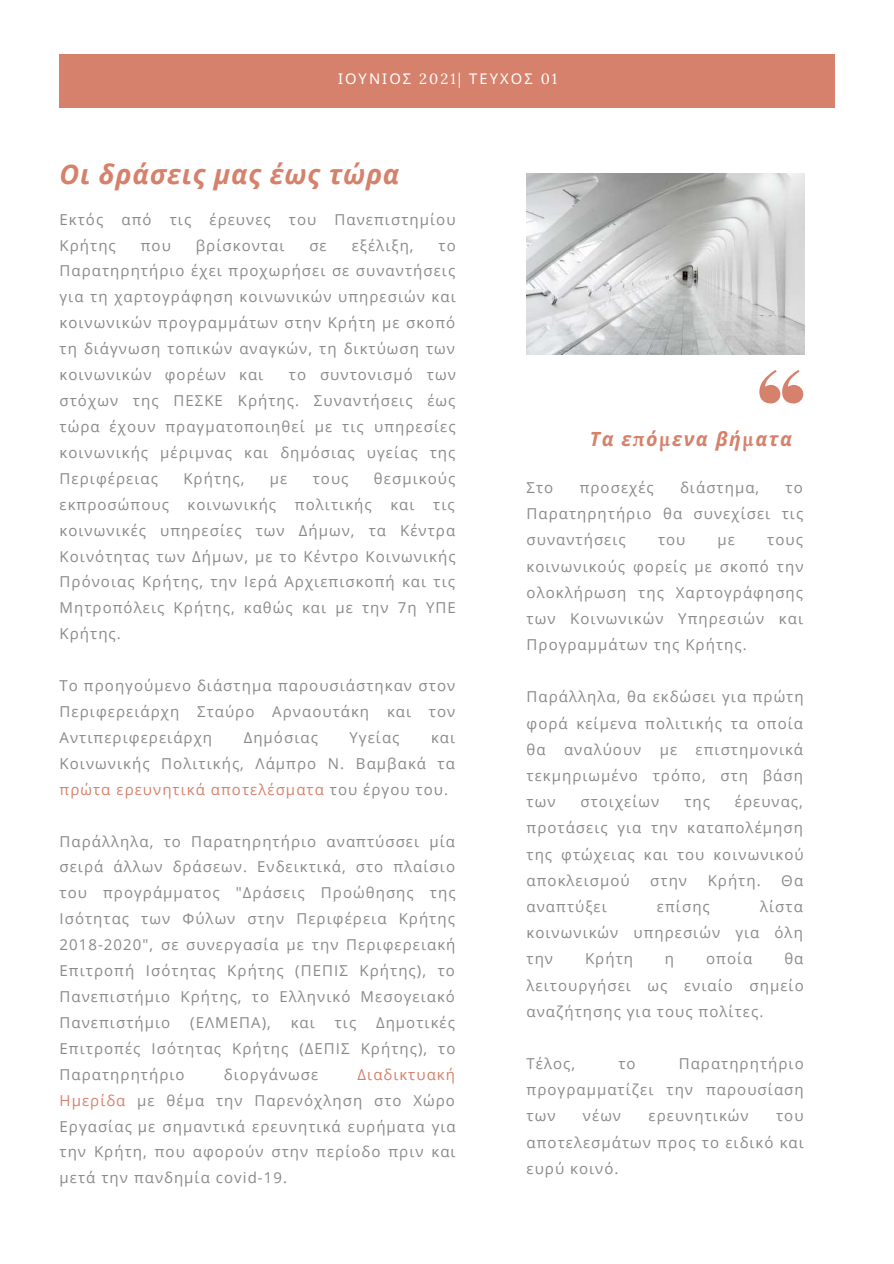
<style>
.page{position:relative;width:894px;height:1264px;background:#fff}
.page>*{position:absolute;margin:0;border:0;box-sizing:border-box;transform-origin:0 0}
.t1{font:italic 700 27.15px "Open Sans";letter-spacing:.03em;color:#d6816b}
.t2{font:italic 700 19.65px "Noto Sans";letter-spacing:.07em;color:#d6816b}
.t3{font:15px/26px "Open Sans";letter-spacing:.07em;color:#898989;text-align:justify}
.t4{font:14.7px "Noto Sans";letter-spacing:.14em;color:#fff}
.s1{font-family:"Lora"}
.s2{color:#d6816b}
</style>
<div class="page">
<svg style="left:759px;top:371px;width:44px;height:32px"></svg>
<div style="left:60px;top:54px;width:774px;height:53px;background:#d6816b"></div>
<img style="left:526px;top:173px;width:278px;height:182px">
<p class="t4" style="left:338px;top:68px;width:221px">ΙΟΥΝΙΟΣ <span class="s1">2021|</span> ΤΕΥΧΟΣ <span class="s1">01</span></p>
<h1 class="t1" style="left:60px;top:155px;width:341px">Οι δράσεις μας έως τώρα</h1>
<p class="t3" style="left:60px;top:206px;width:397px">Εκτός από τις έρευνες του Πανεπιστημίου<br>Κρήτης</p>
<p class="t3" style="left:141px;top:232px;width:32px">που</p>
<p class="t3" style="left:196px;top:232px;width:90px">βρίσκονται</p>
<p class="t3" style="left:309px;top:232px;width:19px">σε</p>
<p class="t3" style="left:351px;top:232px;width:63px">εξέλιξη,</p>
<p class="t3" style="left:60px;top:232px;width:397px;text-indent:379px">το Παρατηρητήριο έχει προχωρήσει σε συναντήσεις για τη χαρτογράφηση κοινωνικών υπηρεσιών και κοινωνικών προγραμμάτων στην Κρήτη με σκοπό τη διάγνωση τοπικών αναγκών, τη δικτύωση των κοινωνικών φορέων και</p>
<p class="t3" style="left:60px;top:361px;width:397px;text-indent:229px">το συντονισμό των στόχων της ΠΕΣΚΕ Κρήτης. Συναντήσεις έως τώρα έχουν πραγματοποιηθεί με τις υπηρεσίες κοινωνικής μέριμνας και δημόσιας υγείας της Περιφέρειας</p>
<p class="t3" style="left:60px;top:465px;width:397px;text-indent:314px">θεσμικούς εκπροσώπους κοινωνικής πολιτικής και τις κοινωνικές υπηρεσίες των Δήμων, τα Κέντρα Κοινότητας των Δήμων, με το Κέντρο Κοινωνικής Πρόνοιας Κρήτης, την Ιερά Αρχιεπισκοπή και τις Μητροπόλεις Κρήτης, καθώς και με την 7η ΥΠΕ Κρήτης.</p>
<p class="t3" style="left:60px;top:672px;width:397px">Το προηγούμενο διάστημα παρουσιάστηκαν στον Περιφερειάρχη Σταύρο Αρναουτάκη και τον Αντιπεριφερειάρχη</p>
<p class="t3" style="left:183px;top:465px;width:63px">Κρήτης,</p>
<p class="t3" style="left:270px;top:465px;width:19px">με</p>
<p class="t3" style="left:313px;top:465px;width:37px">τους</p>
<p class="t3" style="left:244px;top:724px;width:76px">Δημόσιας</p>
<p class="t3" style="left:349px;top:724px;width:51px">Υγείας</p>
<p class="t3" style="left:60px;top:724px;width:397px;text-indent:371px">και Κοινωνικής Πολιτικής, Λάμπρο Ν. Βαμβακά τα <span class="s2">πρώτα ερευνητικά αποτελέσματα</span> του έργου του.</p>
<p class="t3" style="left:60px;top:827px;width:397px">Παράλληλα, το Παρατηρητήριο αναπτύσσει μία σειρά άλλων δράσεων. Ενδεικτικά, στο πλαίσιο του προγράμματος "Δράσεις Προώθησης της Ισότητας των Φύλων στην Περιφέρεια Κρήτης 2018-2020", σε συνεργασία με την Περιφερειακή Επιτροπή Ισότητας Κρήτης (ΠΕΠΙΣ Κρήτης), το Πανεπιστήμιο Κρήτης, το Ελληνικό Μεσογειακό Πανεπιστήμιο</p>
<p class="t3" style="left:60px;top:1009px;width:397px;text-indent:316px">Δημοτικές Επιτροπές Ισότητας Κρήτης (ΔΕΠΙΣ Κρήτης), το Παρατηρητήριο</p>
<p class="t3" style="left:190px;top:1009px;width:82px">(ΕΛΜΕΠΑ),</p>
<p class="t3" style="left:291px;top:1009px;width:26px">και</p>
<p class="t3" style="left:334px;top:1009px;width:23px">τις</p>
<p class="t3" style="left:60px;top:1060px;width:397px;text-indent:298px"><span class="s2">Διαδικτυακή Ημερίδα</span> με θέμα την Παρενόχληση στο Χώρο Εργασίας με σημαντικά ερευνητικά ευρήματα για την Κρήτη, που αφορούν στην περίοδο πριν και μετά την πανδημία covid-19.</p>
<p class="t3" style="left:224px;top:1060px;width:96px">διοργάνωσε</p>
<h2 class="t2" style="left:589px;top:425px;width:203px">Τα ε<span class="s1">π</span>ό<span class="s1">μ</span>ενα βή<span class="s1">μ</span>ατα</h2>
<p class="t3" style="left:526px;top:474px;width:28px">Στο</p>
<p class="t3" style="left:579px;top:474px;width:76px">προσεχές</p>
<p class="t3" style="left:680px;top:474px;width:80px">διάστημα,</p>
<p class="t3" style="left:526px;top:474px;width:278px;text-indent:259px">το Παρατηρητήριο θα συνεχίσει τις συναντήσεις</p>
<p class="t3" style="left:526px;top:526px;width:278px;text-indent:241px">τους κοινωνικούς φορείς με σκοπό την ολοκλήρωση της Χαρτογράφησης των Κοινωνικών Υπηρεσιών και Προγραμμάτων της Κρήτης.</p>
<p class="t3" style="left:526px;top:683px;width:278px">Παράλληλα, θα εκδώσει για πρώτη φορά κείμενα πολιτικής τα οποία θα αναλύουν με επιστημονικά τεκμηριωμένο τρόπο, στη βάση των</p>
<p class="t3" style="left:657px;top:526px;width:29px">του</p>
<p class="t3" style="left:717px;top:526px;width:19px">με</p>
<p class="t3" style="left:526px;top:788px;width:278px;text-indent:208px">έρευνας, προτάσεις για την καταπολέμηση της φτώχειας και του κοινωνικού αποκλεισμού</p>
<p class="t3" style="left:580px;top:788px;width:80px">στοιχείων</p>
<p class="t3" style="left:684px;top:788px;width:27px">της</p>
<p class="t3" style="left:650px;top:867px;width:38px">στην</p>
<p class="t3" style="left:707px;top:867px;width:55px">Κρήτη.</p>
<p class="t3" style="left:781px;top:867px;width:23px">Θα</p>
<p class="t3" style="left:526px;top:893px;width:278px;text-indent:233px">λίστα κοινωνικών υπηρεσιών για όλη την</p>
<p class="t3" style="left:526px;top:893px;width:82px">αναπτύξει</p>
<p class="t3" style="left:656px;top:893px;width:54px">επίσης</p>
<p class="t3" style="left:585px;top:945px;width:49px">Κρήτη</p>
<p class="t3" style="left:664px;top:945px;width:11px">η</p>
<p class="t3" style="left:706px;top:945px;width:48px">οποία</p>
<p class="t3" style="left:526px;top:945px;width:278px;text-indent:258px">θα λειτουργήσει ως ενιαίο σημείο αναζήτησης για τους πολίτες.</p>
<p class="t3" style="left:526px;top:1050px;width:50px">Τέλος,</p>
<p class="t3" style="left:618px;top:1050px;width:19px">το</p>
<p class="t3" style="left:526px;top:1050px;width:278px;text-indent:152px">Παρατηρητήριο προγραμματίζει την παρουσίαση των</p>
<p class="t3" style="left:582px;top:1102px;width:40px">νέων</p>
<p class="t3" style="left:648px;top:1102px;width:101px">ερευνητικών</p>
<p class="t3" style="left:526px;top:1102px;width:279px;text-indent:249px">του αποτελεσμάτων προς το ειδικό και ευρύ κοινό.</p>
</div>
